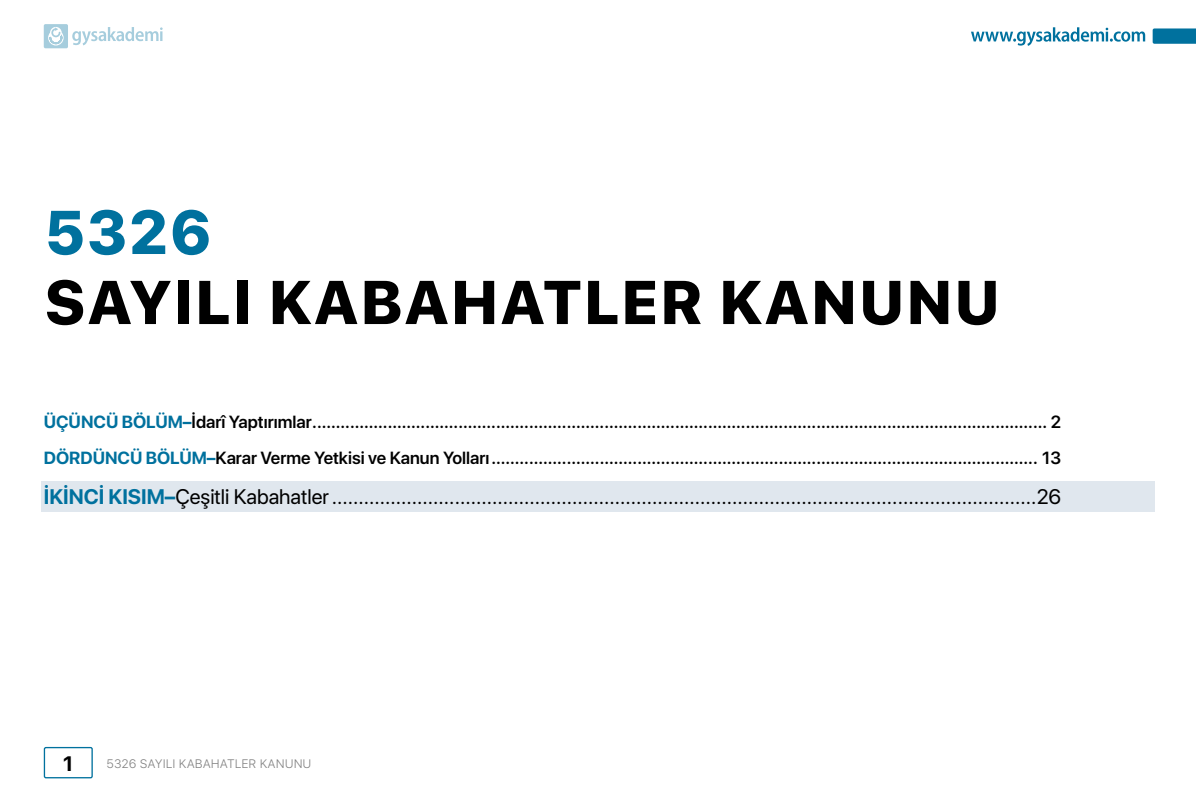
<style>
.page{position:relative;width:1196px;height:794px;background:#fff}
.page>*{position:absolute;margin:0;border:0;box-sizing:border-box;transform-origin:0 0}
.t1{font:800 61.25px "SF Pro Text";color:#000}
.t2{font:800 61.25px "SF Pro Text";color:#00719e}
.t3{font:21px "SF Pro Display";color:#000}
.t4{font:700 20.82px "SF Pro Display";color:#000}
.t5{font:600 17.5px/35.9px "SF Pro Display";color:#000}
.t6{font:300 12.25px "SF Pro Text";color:#808080}
.s1{font-weight:700;color:#00719e}
</style>
<div class="page">
<svg style="left:971px;top:27px;width:173px;height:19px"></svg>
<div style="left:41px;top:481px;width:1113px;height:30px;background:#e0e7ee"></div>
<div style="left:44px;top:747px;width:49px;height:31px;border:1px solid #00719e;border-radius:2px"></div>
<svg style="left:1152px;top:28px;width:43px;height:16px"></svg>
<svg style="left:44px;top:24px;width:119px;height:24px"></svg>
<h1 class="t2" style="left:44px;top:197px;width:170px">5326</h1>
<h1 class="t1" style="left:44px;top:267px;width:958px">SAYILI KABAHATLER KANUNU</h1>
<p class="t5" style="left:44px;top:405px;width:1018px"><span class="s1">ÜÇÜNCÜ BÖLÜM–</span>İdarî Yaptırımlar............................................................................................................................................................ 2<br><span class="s1">DÖRDÜNCÜ BÖLÜM–</span>Karar Verme Yetkisi ve Kanun Yolları.................................................................................................................... 13</p>
<p class="t3" style="left:44px;top:480px;width:1018px"><span class="s1">İKİNCİ KISIM–</span>Çeşitli Kabahatler....................................................................................................................................26</p>
<p class="t4" style="left:63px;top:751px;width:12px">1</p>
<p class="t6" style="left:106px;top:755px;width:206px">5326 SAYILI KABAHATLER KANUNU</p>
</div>
